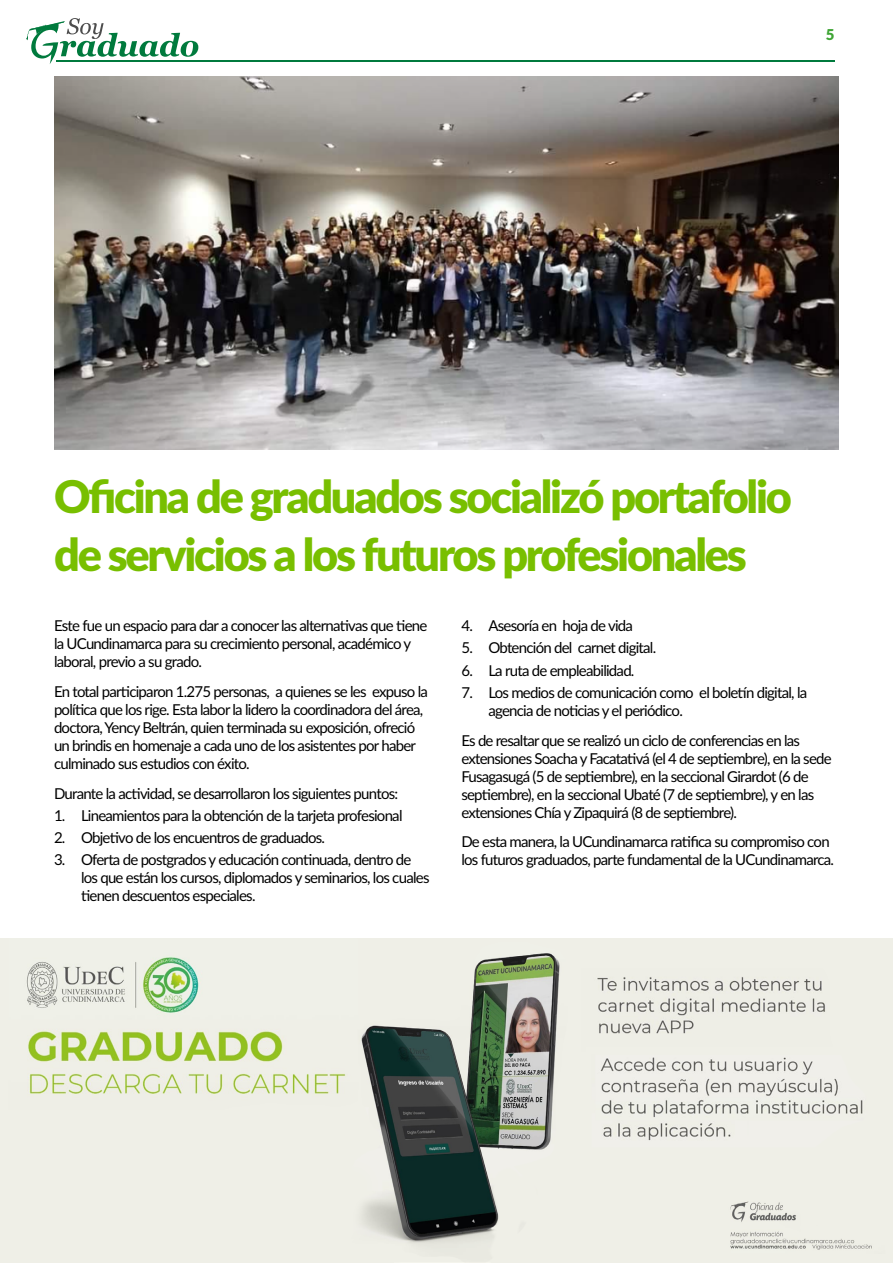
<style>
.page{position:relative;width:893px;height:1263px;background:#fff}
.page>*{position:absolute;margin:0;border:0;box-sizing:border-box;transform-origin:0 0}
.t1{font:900 45px/58.2px "Lato";letter-spacing:-.05em;color:#78bf00}
.t2{font:15px/18px "Lato";letter-spacing:-.05em;color:#000}
.t3{font:900 15px "Lato";color:#3fa535}
</style>
<div class="page">
<hr style="left:56px;top:60px;width:778px;height:2px;background:#007a3d">
<svg style="left:27px;top:18px;width:171px;height:46px"></svg>
<img style="left:54px;top:77px;width:785px;height:373px">
<img style="left:0;top:938px;width:893px;height:325px">
<p class="t3" style="left:826px;top:24px;width:10px">5</p>
<h1 class="t1" style="left:54px;top:465px;width:739px">Oficina de graduados socializó portafolio de servicios a los futuros profesionales</h1>
<p class="t2" style="left:54px;top:616px;width:375px">Este fue un espacio para dar a conocer las alternativas que tiene la UCundinamarca para su crecimiento personal, académico y laboral, previo a su grado.</p>
<p class="t2" style="left:54px;top:682px;width:375px">En total participaron 1.275 personas, a quienes se les expuso la política que los rige. Esta labor la lidero la coordinadora del área, doctora, Yency Beltrán, quien terminada su exposición, ofreció un brindis en homenaje a cada uno de los asistentes por haber culminado sus estudios con éxito.</p>
<p class="t2" style="left:54px;top:783px;width:346px">Durante la actividad, se desarrollaron los siguientes puntos:</p>
<p class="t2" style="left:54px;top:806px;width:350px">1. Lineamientos para la obtención de la tarjeta profesional</p>
<p class="t2" style="left:54px;top:828px;width:273px">2. Objetivo de los encuentros de graduados.</p>
<p class="t2" style="left:81px;top:850px;width:350px;text-indent:-27px">3. Oferta de postgrados y educación continuada, dentro de los que están los cursos, diplomados y seminarios, los cuales tienen descuentos especiales.</p>
<p class="t2" style="left:461px;top:616px;width:173px">4. Asesoría en hoja de vida</p>
<p class="t2" style="left:461px;top:638px;width:196px">5. Obtención del carnet digital.</p>
<p class="t2" style="left:461px;top:660px;width:175px">6. La ruta de empleabilidad.</p>
<p class="t2" style="left:488px;top:683px;width:320px;text-indent:-27px">7. Los medios de comunicación como el boletín digital, la agencia de noticias y el periódico.</p>
<p class="t2" style="left:461px;top:730px;width:372px">Es de resaltar que se realizó un ciclo de conferencias en las extensiones Soacha y Facatativá (el 4 de septiembre), en la sede Fusagasugá (5 de septiembre), en la seccional Girardot (6 de septiembre), en la seccional Ubaté (7 de septiembre), y en las extensiones Chía y Zipaquirá (8 de septiembre).</p>
<p class="t2" style="left:461px;top:832px;width:374px">De esta manera, la UCundinamarca ratifica su compromiso con los futuros graduados, parte fundamental de la UCundinamarca.</p>
</div>
